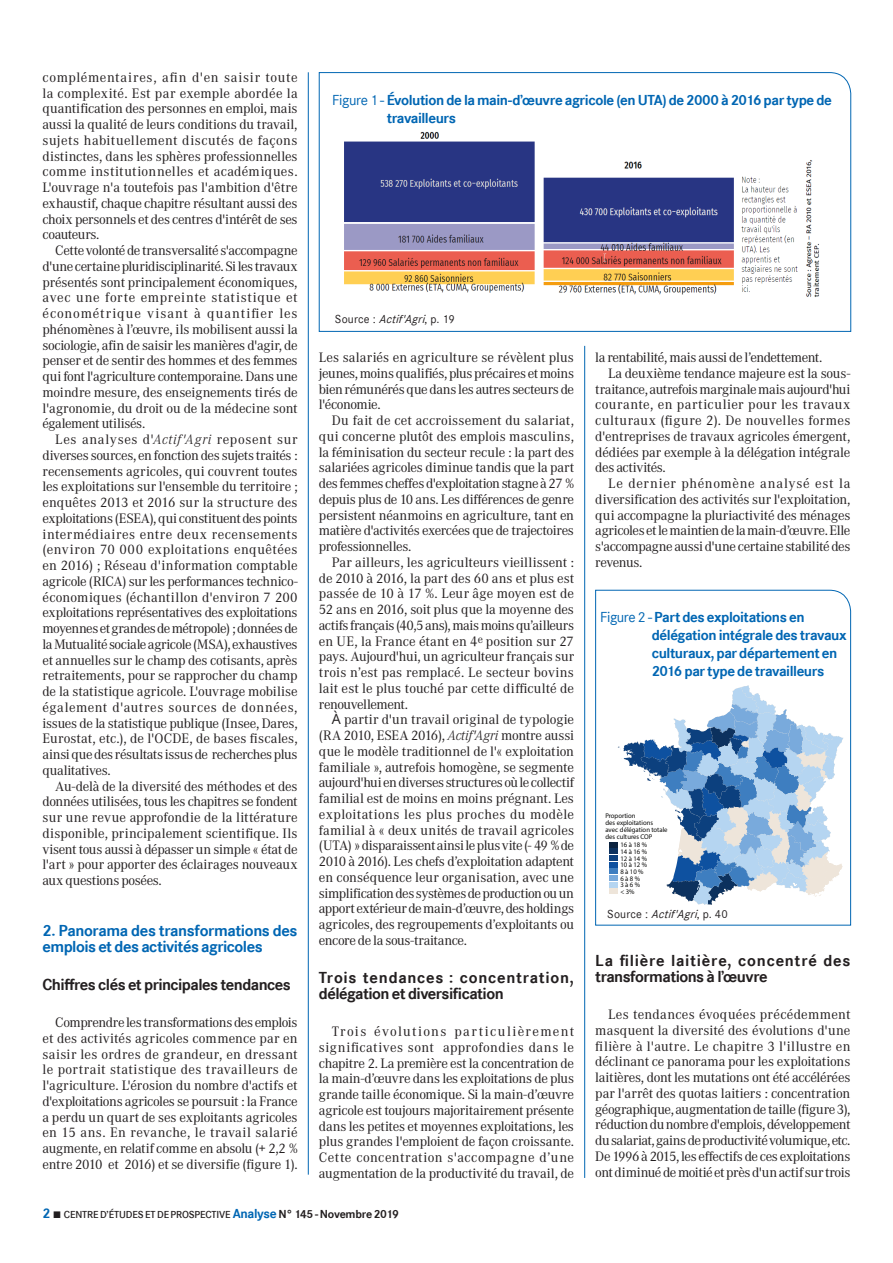
<style>
.page{position:relative;width:893px;height:1263px;background:#fff}
.page>*{position:absolute;margin:0;border:0;box-sizing:border-box;transform-origin:0 0}
.Intertitre_Bleu{font:700 16.5px/16.5px "Corporate S";letter-spacing:-.025em;color:#0166b3}
.Intertitre_Noir{font:700 16.5px/16.5px "Corporate S";letter-spacing:.01em;color:#231f20}
.Intertitre_Noir-2{font:700 16.5px/16.5px "Corporate S";letter-spacing:.04em;color:#231f20}
.Intertitre_Noir-3{font:700 16.5px "Corporate S";letter-spacing:-.03em;color:#231f20}
.t1{font:700 15px/18px "Corporate S";letter-spacing:-.03em;color:#0166b3}
.Texte{font:14.25px/15.8px "Corporate A";letter-spacing:-.02em;color:#231f20;text-align:justify}
.Source___Trait{font:12px "Corporate S";color:#231f20}
.t2{font:600 10.5px "Corporate S";letter-spacing:-.015em;color:#231f20}
.t3{font:6.9px/6.9px "Fira Sans";color:#090908}
.s1{font-weight:300;font-style:italic}
.s2{font-weight:400}
.s3{font-style:italic}
.s4{font-family:"Open Sans"}
.s5{font-weight:700;font-size:14.25px;color:#0166b3}
.s6{font-family:"Arial";font-weight:400;font-size:14.25px}
.s7{font-weight:700;font-size:13.5px;color:#0166b3}
.s8{font-weight:700;font-size:12px}
</style>
<div class="page">
<hr style="left:308px;top:72px;width:1px;height:1103px;background:#0166b3">
<hr style="left:584px;top:346px;width:1px;height:832px;background:#0166b3">
<svg style="left:319px;top:72px;width:532px;height:260px"></svg>
<img style="left:337px;top:126px;width:484px;height:175px">
<svg style="left:595px;top:590px;width:256px;height:336px"></svg>
<svg style="left:618px;top:685px;width:225px;height:220px"></svg>
<div style="left:609px;top:888px;width:9px;height:6px;background:#eee5da"></div>
<div style="left:609px;top:882px;width:9px;height:5px;background:#b5d5f1"></div>
<div style="left:609px;top:875px;width:9px;height:6px;background:#79aadc"></div>
<div style="left:609px;top:868px;width:9px;height:6px;background:#3e7ec0"></div>
<div style="left:609px;top:862px;width:9px;height:5px;background:#0e51a0"></div>
<div style="left:609px;top:855px;width:9px;height:6px;background:#0c407e"></div>
<div style="left:609px;top:848px;width:9px;height:6px;background:#0c315e"></div>
<div style="left:609px;top:842px;width:9px;height:6px;background:#0b223e"></div>
<p class="Texte" style="left:43px;top:69px;width:257px">complémentaires, afin d'en saisir toute la complexité. Est par exemple abordée la quantification des personnes en emploi, mais aussi la qualité de leurs conditions du travail, sujets habituellement discutés de façons distinctes, dans les sphères professionnelles comme institutionnelles et académiques.<br>L'ouvrage n'a toutefois pas l'ambition d'être exhaustif, chaque chapitre résultant aussi des choix personnels et des centres d'intérêt de ses coauteurs.</p>
<p class="Texte" style="left:43px;top:242px;width:257px;text-indent:13px">Cette volonté de transversalité s'accompagne d'une certaine pluridisciplinarité. Si les travaux présentés sont principalement économiques, avec une forte empreinte statistique et économétrique visant à quantifier les phénomènes à l’œuvre, ils mobilisent aussi la sociologie, afin de saisir les manières d'agir, de penser et de sentir des hommes et des femmes qui font l'agriculture contemporaine. Dans une moindre mesure, des enseignements tirés de l'agronomie, du droit ou de la médecine sont également utilisés.</p>
<p class="Texte" style="left:43px;top:431px;width:257px;text-indent:13px">Les analyses d'<span class="s1">Actif'Agri</span> reposent sur diverses sources, en fonction des sujets traités : recensements agricoles, qui couvrent toutes les exploitations sur l'ensemble du territoire ; enquêtes 2013 et 2016 sur la structure des exploitations (ESEA), qui constituent des points intermédiaires entre deux recensements (environ 70 000 exploitations enquêtées en 2016) ; Réseau d'information comptable agricole (RICA) sur les performances technico&shy;économiques (échantillon d'environ 7 200 exploitations représentatives des exploitations moyennes et grandes de métropole) ; données de la Mutualité sociale agricole (MSA), exhaustives et annuelles sur le champ des cotisants, après retraitements, pour se rapprocher du champ de la statistique agricole. L'ouvrage mobilise également d'autres sources de données, issues de la statistique publique (Insee, Dares, Eurostat, etc.), de l'OCDE, de bases fiscales, ainsi que des résultats issus de recherches plus qualitatives.</p>
<p class="Texte" style="left:43px;top:777px;width:257px;text-indent:13px">Au-delà de la diversité des méthodes et des données utilisées, tous les chapitres se fondent sur une revue approfondie de la littérature disponible, principalement scientifique. Ils visent tous aussi à dépasser un simple « état de l'art » pour apporter des éclairages nouveaux aux questions posées.</p>
<p class="Intertitre_Bleu" style="left:43px;top:922px;width:257px">2. Panorama des transformations des emplois et des activités agricoles</p>
<p class="Intertitre_Noir-3" style="left:43px;top:975px;width:250px">Chiffres clés et principales tendances</p>
<p class="Texte" style="left:43px;top:1014px;width:257px;text-indent:13px">Comprendre les transformations des emplois et des activités agricoles commence par en saisir les ordres de grandeur, en dressant le portrait statistique des travailleurs de l'agriculture. L'érosion du nombre d'actifs et d'exploitations agricoles se poursuit : la France a perdu un quart de ses exploitants agricoles en 15 ans. En revanche, le travail salarié augmente, en relatif comme en absolu (+ 2,2 % entre 2010 et 2016) et se diversifie (figure 1).</p>
<p class="t1" style="left:387px;top:91px;width:447px;text-indent:-54px"><span class="s2">Figure 1 -</span> Évolution de la main-d’œuvre agricole (en UTA) de 2000 à 2016 par type de travailleurs</p>
<p class="Source___Trait" style="left:335px;top:313px;width:121px">S o u r c e : <span class="s3">Actif'Agri</span>, p . 1 9</p>
<p class="Texte" style="left:319px;top:349px;width:257px">Les salariés en agriculture se révèlent plus jeunes, moins qualifiés, plus précaires et moins bien rémunérés que dans les autres secteurs de l'économie.</p>
<p class="Texte" style="left:319px;top:412px;width:257px;text-indent:13px">Du fait de cet accroissement du salariat, qui concerne plutôt des emplois masculins, la féminisation du secteur recule : la part des salariées agricoles diminue tandis que la part des femmes cheffes d'exploitation stagne à 27 % depuis plus de 10 ans. Les différences de genre persistent néanmoins en agriculture, tant en matière d'activités exercées que de trajectoires professionnelles.</p>
<p class="Texte" style="left:319px;top:554px;width:257px;text-indent:13px">Par ailleurs, les agriculteurs vieillissent : de 2010 à 2016, la part des 60 ans et plus est passée de 10 à 17 %. Leur âge moyen est de 52 ans en 2016, soit plus que la moyenne des actifs français (40,5 ans), mais moins qu’ailleurs en UE, la France étant en 4<sup>e</sup> position sur 27 pays. Aujourd'hui, un agriculteur français sur trois n’est pas remplacé. Le secteur bovins lait est le plus touché par cette difficulté de renouvellement.</p>
<p class="Texte" style="left:319px;top:711px;width:257px;text-indent:13px"><span class="s4">À</span> partir d'un travail original de typologie (RA 2010, ESEA 2016), <span class="s1">Actif'Agri</span> montre aussi que le modèle traditionnel de l'« exploitation familiale », autrefois homogène, se segmente aujourd'hui en diverses structures où le collectif familial est de moins en moins prégnant. Les exploitations les plus proches du modèle familial à « deux unités de travail agricoles (UTA) » disparaissent ainsi le plus vite (- 49 % de 2010 à 2016). Les chefs d’exploitation adaptent en conséquence leur organisation, avec une simplification des systèmes de production ou un apport extérieur de main-d’œuvre, des holdings agricoles, des regroupements d’exploitants ou encore de la sous-traitance.</p>
<p class="Intertitre_Noir" style="left:319px;top:969px;width:257px">Trois tendances : concentration, délégation et diversification</p>
<p class="Texte" style="left:319px;top:1023px;width:257px;text-indent:13px">Trois évolutions particulièrement significatives sont approfondies dans le chapitre 2. La première est la concentration de la main-d’œuvre dans les exploitations de plus grande taille économique. Si la main-d’œuvre agricole est toujours majoritairement présente dans les petites et moyennes exploitations, les plus grandes l'emploient de façon croissante.<br>Cette concentration s'accompagne d’une augmentation de la productivité du travail, de</p>
<p class="Texte" style="left:595px;top:349px;width:229px">la rentabilité, mais aussi de l’endettement.</p>
<p class="Texte" style="left:595px;top:365px;width:257px;text-indent:13px">La deuxième tendance majeure est la sous&shy;traitance, autrefois marginale mais aujourd'hui courante, en particulier pour les travaux culturaux (figure 2). De nouvelles formes d'entreprises de travaux agricoles émergent, dédiées par exemple à la délégation intégrale des activités.</p>
<p class="Texte" style="left:595px;top:475px;width:257px;text-indent:13px">Le dernier phénomène analysé est la diversification des activités sur l'exploitation, qui accompagne la pluriactivité des ménages agricoles et le maintien de la main-d’œuvre. Elle s'accompagne aussi d'une certaine stabilité des revenus.</p>
<p class="t1" style="left:652px;top:609px;width:197px;text-indent:-52px"><span class="s2">Figure 2 -</span> Part des exploitations en délégation intégrale des travaux culturaux, par département en<br>2016 par type de travailleurs</p>
<p class="t3" style="left:605px;top:812px;width:64px">Proportion<br>des exploitations<br>avec délégation totale des cultures COP</p>
<p class="t3" style="left:620px;top:841px;width:28px">16 à 18 %</p>
<p class="t3" style="left:620px;top:848px;width:28px">14 à 16 %</p>
<p class="t3" style="left:620px;top:855px;width:28px">12 à 14 %</p>
<p class="t3" style="left:620px;top:861px;width:28px">10 à 12 %</p>
<p class="t3" style="left:620px;top:868px;width:25px">8 à 10 %</p>
<p class="t3" style="left:620px;top:875px;width:21px">6 à 8%</p>
<p class="t3" style="left:620px;top:881px;width:21px">3 à 6 %</p>
<p class="t3" style="left:620px;top:888px;width:16px">&lt; 3%</p>
<p class="Source___Trait" style="left:607px;top:908px;width:122px">S o u r c e : <span class="s3">Actif'Agri</span>, p . 4 0</p>
<p class="Intertitre_Noir-2" style="left:595px;top:952px;width:257px">La filière laitière, concentré des transformations à l’œuvre</p>
<p class="Texte" style="left:595px;top:1006px;width:257px;text-indent:13px">Les tendances évoquées précédemment masquent la diversité des évolutions d'une filière à l'autre. Le chapitre 3 l'illustre en déclinant ce panorama pour les exploitations laitières, dont les mutations ont été accélérées par l'arrêt des quotas laitiers : concentration géographique, augmentation de taille (figure 3), réduction du nombre d'emplois, développement du salariat, gains de productivité volumique, etc.<br>De 1996 à 2015, les effectifs de ces exploitations ont diminué de moitié et près d'un actif sur trois</p>
<p class="t2" style="left:43px;top:1208px;width:358px"><span class="s5">2</span> <span class="s6">■</span> CENTRE D’ÉTUDES ET DE PROSPECTIVE <span class="s7">Analyse</span> <span class="s8">N° 145 - Novembre 2019</span></p>
</div>
